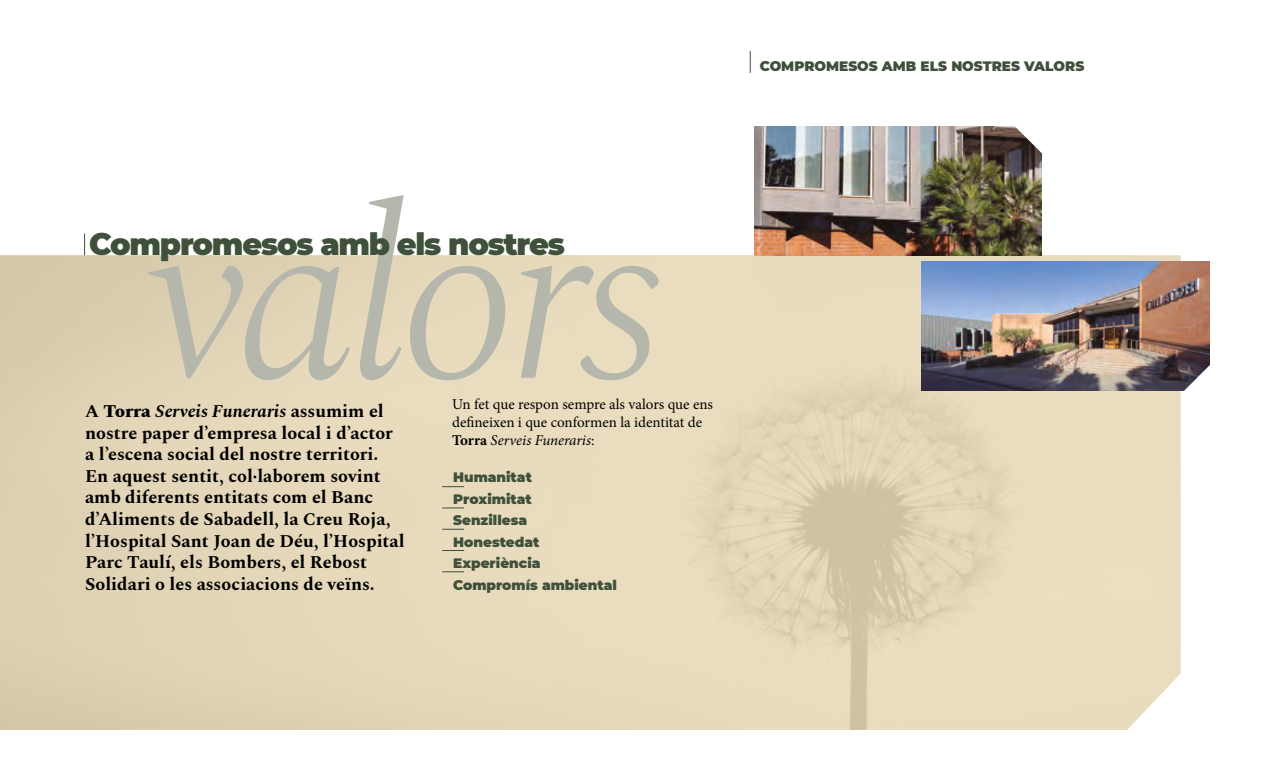
<style>
.page{position:relative;width:1263px;height:766px;background:#fff}
.page>*{position:absolute;margin:0;border:0;box-sizing:border-box;transform-origin:0 0}
.t1{font:italic 300 243px "Spectral";letter-spacing:-.04em;color:#b5b7ad}
.t2{font:900 30.3px "Montserrat";letter-spacing:-.04em;color:#3f503b}
.t3{font:700 18px/21.6px "Spectral";color:#000}
.t4{font:15px/18px "Minion Pro";color:#000}
.t5{font:900 13.65px/21.5px "Montserrat";color:#3f503b}
.s1{font-weight:800}
.s2{font-style:italic}
.s3{font-weight:700}
</style>
<div class="page">
<img style="left:0;top:255px;width:1181px;height:475px">
<img style="left:754px;top:126px;width:288px;height:129px">
<img style="left:921px;top:261px;width:288px;height:129px">
<svg style="left:993px;top:126px;width:49px;height:55px;background:#6d625d"></svg>
<svg style="left:1182px;top:316px;width:28px;height:75px"></svg>
<svg style="left:750px;top:51px;width:1px;height:22px"></svg>
<svg style="left:84px;top:233px;width:1px;height:22px"></svg>
<svg style="left:442px;top:486px;width:22px;height:1px"></svg>
<svg style="left:442px;top:507px;width:22px;height:1px"></svg>
<svg style="left:442px;top:528px;width:22px;height:1px"></svg>
<svg style="left:442px;top:550px;width:22px;height:1px"></svg>
<svg style="left:442px;top:571px;width:22px;height:1px"></svg>
<p class="t5" style="left:760px;top:54px;width:326px">COMPROMESOS AMB ELS NOSTRES VALORS</p>
<h1 class="t1" style="left:144px;top:121px;width:523px">valors</h1>
<h2 class="t2" style="left:89px;top:221px;width:477px">Compromesos amb els nostres</h2>
<p class="t3" style="left:85px;top:399px;width:321px">A <span class="s1">Torra</span> <span class="s2">Serveis Funeraris</span> assumim el nostre paper d’empresa local i d’actor a l’escena social del nostre territori.<br>En aquest sentit, col·laborem sovint amb diferents entitats com el Banc d’Aliments de Sabadell, la Creu Roja, l’Hospital Sant Joan de Déu, l’Hospital Parc Taulí, els Bombers, el Rebost Solidari o les associacions de veïns.</p>
<p class="t4" style="left:452px;top:395px;width:262px">Un fet que respon sempre als valors que ens defineixen i que conformen la identitat de<br><span class="s3">Torra</span> <span class="s2">Serveis Funeraris</span>:</p>
<p class="t5" style="left:453px;top:466px;width:165px">Humanitat<br>Proximitat<br>Senzillesa<br>Honestedat<br>Experiència<br>Compromís ambiental</p>
</div>
